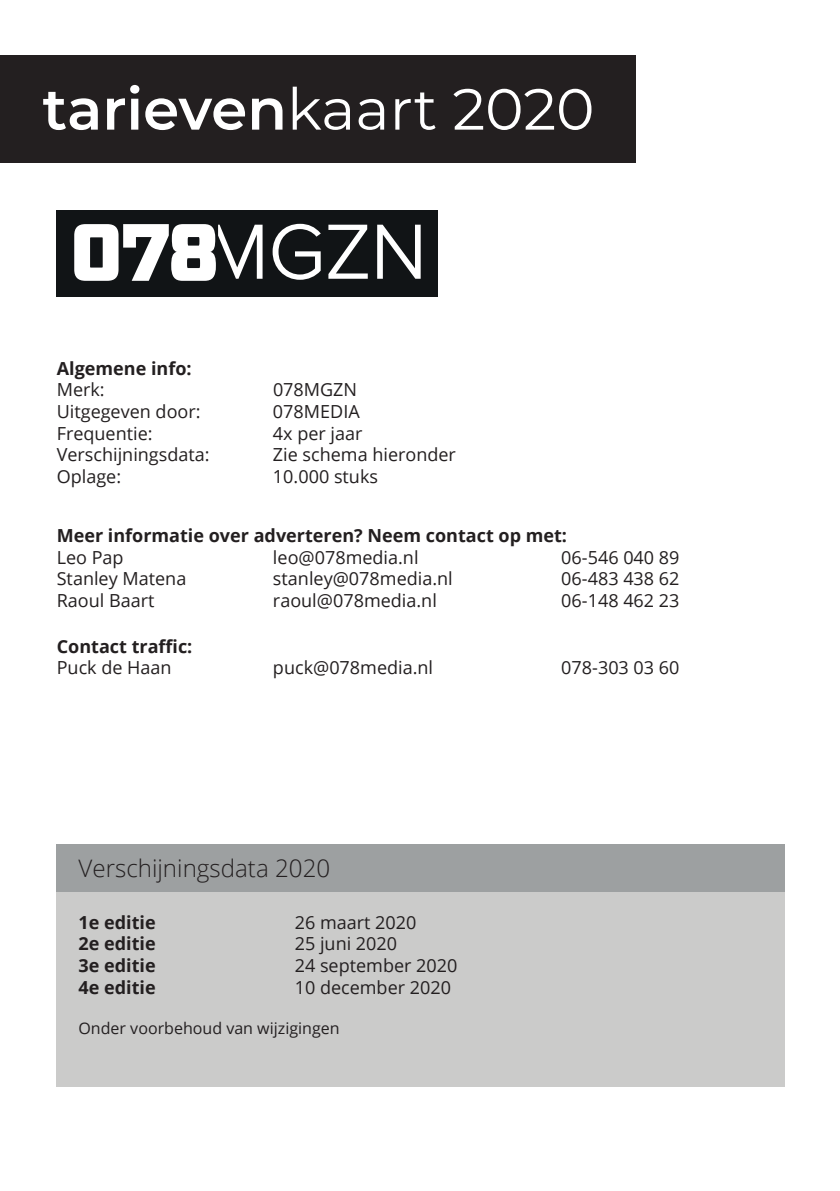
<style>
.page{position:relative;width:840px;height:1191px;background:#fff}
.page>*{position:absolute;margin:0;border:0;box-sizing:border-box;transform-origin:0 0}
.t1{font:57.8px "Montserrat";color:#fff}
.t2{font:300 24.2px "Open Sans";color:#231f20}
.t3{font:18px "Open Sans";color:#231f20}
.t4{font:700 18px "Open Sans";color:#231f20}
.t5{font:16px "Open Sans";color:#231f20}
.s1{font-weight:600}
</style>
<div class="page">
<div style="left:0;top:55px;width:635px;height:108px;background:#231f20"></div>
<div style="left:57px;top:211px;width:381px;height:86px;background:#111416"></div>
<svg style="left:272px;top:224px;width:48px;height:56px"></svg>
<svg style="left:328px;top:225px;width:39px;height:54px"></svg>
<svg style="left:377px;top:225px;width:43px;height:54px"></svg>
<svg style="left:74px;top:224px;width:188px;height:57px"></svg>
<div style="left:57px;top:843px;width:727px;height:49px;background:#9da0a1"></div>
<div style="left:57px;top:892px;width:727px;height:195px;background:#cbcbca"></div>
<p class="t1" style="left:43px;top:69px;width:553px"><span class="s1">tarieven</span>kaart 2020</p>
<p class="t4" style="left:57px;top:355px;width:136px">Algemene info:</p>
<p class="t3" style="left:57px;top:377px;width:49px">Merk:</p>
<p class="t3" style="left:273px;top:377px;width:86px">078MGZN</p>
<p class="t3" style="left:57px;top:399px;width:145px">Uitgegeven door:</p>
<p class="t3" style="left:273px;top:399px;width:88px">078MEDIA</p>
<p class="t3" style="left:57px;top:421px;width:97px">Frequentie:</p>
<p class="t3" style="left:273px;top:421px;width:91px">4x per jaar</p>
<p class="t3" style="left:57px;top:442px;width:154px">Verschijningsdata:</p>
<p class="t3" style="left:273px;top:442px;width:184px">Zie schema hieronder</p>
<p class="t3" style="left:57px;top:464px;width:66px">Oplage:</p>
<p class="t3" style="left:273px;top:464px;width:106px">10.000 stuks</p>
<p class="t4" style="left:57px;top:523px;width:511px">Meer informatie over adverteren? Neem contact op met:</p>
<p class="t3" style="left:57px;top:545px;width:68px">Leo Pap</p>
<p class="t3" style="left:273px;top:545px;width:147px">leo@078media.nl</p>
<p class="t3" style="left:561px;top:545px;width:120px">06-546 040 89</p>
<p class="t3" style="left:57px;top:566px;width:131px">Stanley Matena</p>
<p class="t3" style="left:273px;top:566px;width:181px">stanley@078media.nl</p>
<p class="t3" style="left:561px;top:566px;width:120px">06-483 438 62</p>
<p class="t3" style="left:57px;top:588px;width:99px">Raoul Baart</p>
<p class="t3" style="left:273px;top:588px;width:165px">raoul@078media.nl</p>
<p class="t3" style="left:561px;top:588px;width:120px">06-148 462 23</p>
<p class="t4" style="left:57px;top:633px;width:137px">Contact traffic:</p>
<p class="t3" style="left:57px;top:655px;width:116px">Puck de Haan</p>
<p class="t3" style="left:273px;top:655px;width:162px">puck@078media.nl</p>
<p class="t3" style="left:561px;top:655px;width:120px">078-303 03 60</p>
<p class="t2" style="left:78px;top:852px;width:253px">Verschijningsdata 2020</p>
<p class="t4" style="left:78px;top:909px;width:79px">1e editie</p>
<p class="t3" style="left:294px;top:910px;width:123px">26 maart 2020</p>
<p class="t4" style="left:78px;top:931px;width:79px">2e editie</p>
<p class="t3" style="left:294px;top:931px;width:104px">25 juni 2020</p>
<p class="t4" style="left:78px;top:952px;width:79px">3e editie</p>
<p class="t3" style="left:294px;top:953px;width:164px">24 september 2020</p>
<p class="t4" style="left:78px;top:974px;width:79px">4e editie</p>
<p class="t3" style="left:294px;top:974px;width:158px">10 december 2020</p>
<p class="t5" style="left:78px;top:1017px;width:262px">Onder voorbehoud van wijzigingen</p>
</div>
